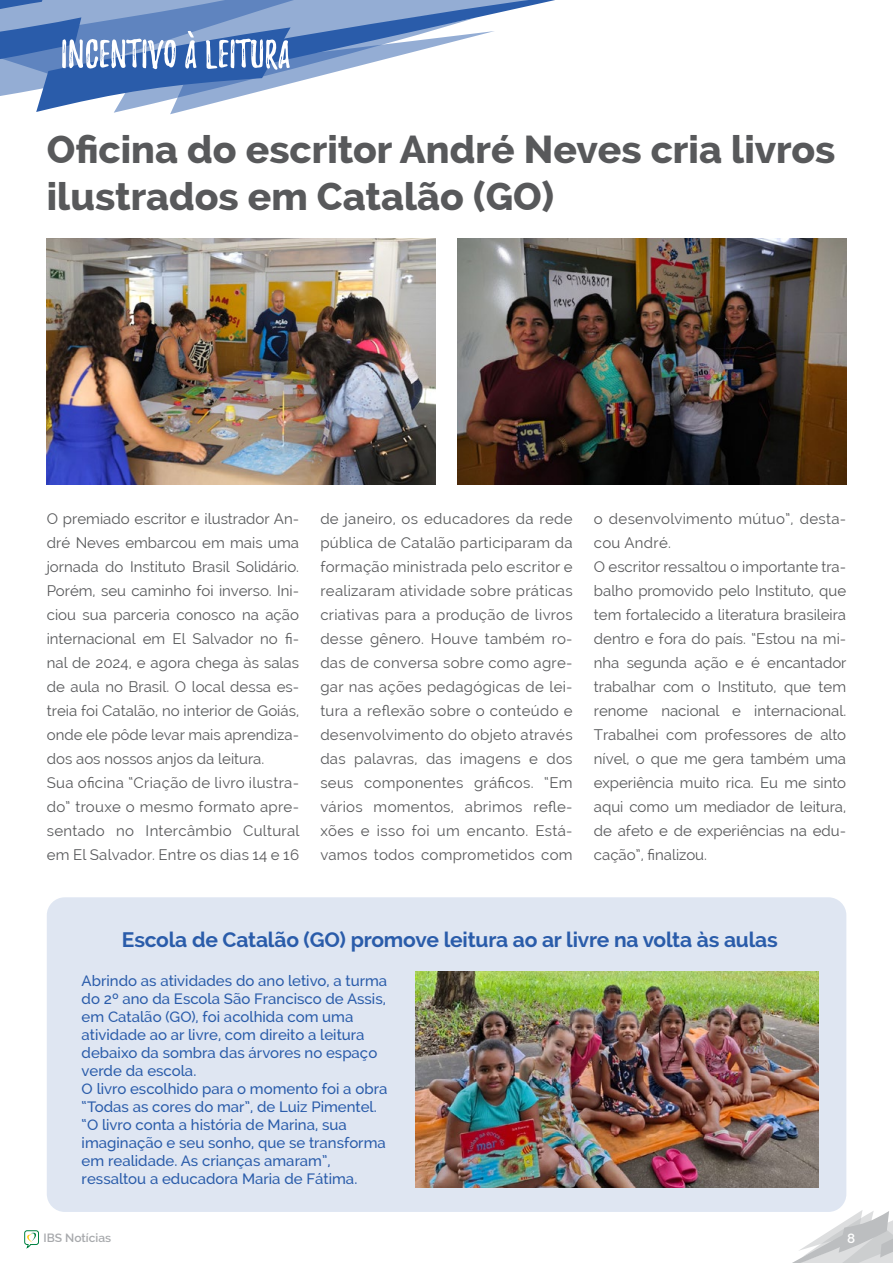
<style>
.page{position:relative;width:893px;height:1263px;background:#fff}
.page>*{position:absolute;margin:0;border:0;box-sizing:border-box;transform-origin:0 0}
.t1{font:800 39px/46.8px "Raleway";color:#58595b}
.t2{font:700 21px "Raleway";letter-spacing:-.01em;color:#2a5caa}
.t3{font:15px/24px "Raleway";color:#58595b}
.t4{font:500 15px/18px "Raleway";color:#2a5caa}
.t5{font:600 13.5px "Raleway";color:#fff}
.t6{font:600 12px "Raleway";color:#a7a9ac}
</style>
<div class="page">
<svg style="left:792px;top:1210px;width:101px;height:53px"></svg>
<svg style="left:24px;top:1230px;width:15px;height:18px"></svg>
<svg style="left:0;top:0;width:555px;height:114px"></svg>
<img style="left:47px;top:238px;width:388px;height:247px">
<img style="left:458px;top:238px;width:388px;height:247px">
<div style="left:47px;top:897px;width:799px;height:315px;background:#dfe6f2;border-radius:18px"></div>
<img style="left:415px;top:972px;width:403px;height:215px">
<h1 class="t1" style="left:47px;top:126px;width:790px">Oficina do escritor André Neves cria livros ilustrados em Catalão (GO)</h1>
<p class="t3" style="left:47px;top:507px;width:254px">O premiado escritor e ilustrador An&shy;dré Neves embarcou em mais uma jornada do Instituto Brasil Solidário.<br>Porém, seu caminho foi inverso. Ini&shy;ciou sua parceria conosco na ação internacional em El Salvador no fi&shy;nal de 2024, e agora chega às salas de aula no Brasil. O local dessa es&shy;treia foi Catalão, no interior de Goiás, onde ele pôde levar mais aprendiza&shy;dos aos nossos anjos da leitura.<br>Sua oficina “Criação de livro ilustra&shy;do” trouxe o mesmo formato apre&shy;sentado no Intercâmbio Cultural em El Salvador. Entre os dias 14 e 16</p>
<p class="t3" style="left:320px;top:507px;width:254px;text-align:justify">de janeiro, os educadores da rede pública de Catalão participaram da formação ministrada pelo escritor e realizaram atividade sobre práticas criativas para a produção de livros desse gênero. Houve também ro&shy;das de conversa sobre como agre&shy;gar nas ações pedagógicas de lei&shy;tura a reflexão sobre o conteúdo e desenvolvimento do objeto através das palavras, das imagens e dos seus componentes gráficos. “Em vários momentos, abrimos refle&shy;xões e isso foi um encanto. Está&shy;vamos todos comprometidos com</p>
<p class="t3" style="left:594px;top:507px;width:254px">o desenvolvimento mútuo”, desta&shy;cou André.<br>O escritor ressaltou o importante tra&shy;balho promovido pelo Instituto, que tem fortalecido a literatura brasileira dentro e fora do país. “Estou na mi&shy;nha segunda ação e é encantador trabalhar com o Instituto, que tem renome nacional e internacional.<br>Trabalhei com professores de alto nível, o que me gera também uma experiência muito rica. Eu me sinto aqui como um mediador de leitura, de afeto e de experiências na edu&shy;cação”, finalizou.</p>
<h2 class="t2" style="left:122px;top:927px;width:657px">Escola de Catalão (GO) promove leitura ao ar livre na volta às aulas</h2>
<p class="t4" style="left:82px;top:971px;width:307px">Abrindo as atividades do ano letivo, a turma do 2º ano da Escola São Francisco de Assis, em Catalão (GO), foi acolhida com uma atividade ao ar livre, com direito a leitura debaixo da sombra das árvores no espaço verde da escola.<br>O livro escolhido para o momento foi a obra “Todas as cores do mar”, de Luiz Pimentel. “O livro conta a história de Marina, sua imaginação e seu sonho, que se transforma em realidade. As crianças amaram”, ressaltou a educadora Maria de Fátima.</p>
<p class="t6" style="left:44px;top:1230px;width:69px">IBS Notícias</p>
<p class="t5" style="left:847px;top:1231px;width:10px">8</p>
</div>
